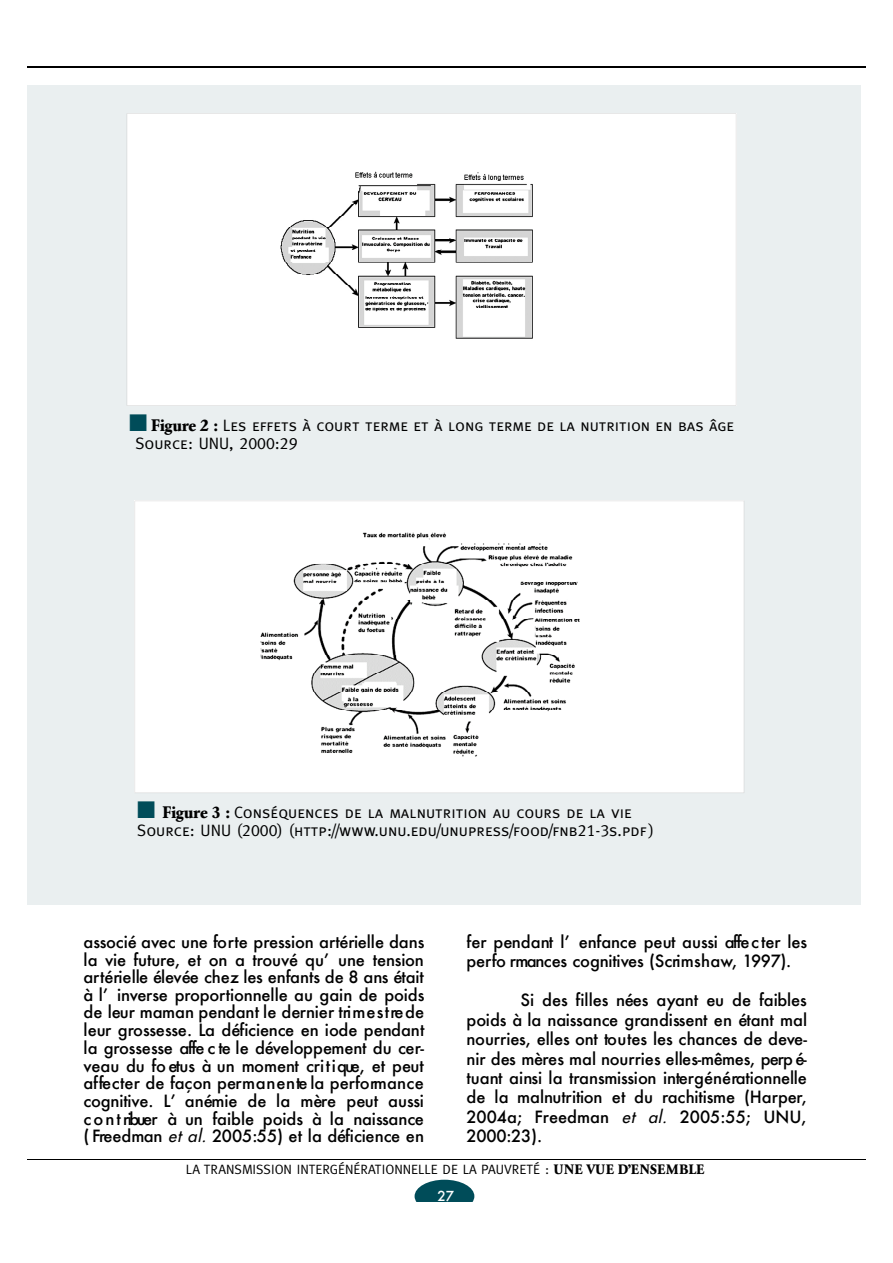
<style>
.page{position:relative;width:893px;height:1263px;background:#fff}
.page>*{position:absolute;margin:0;border:0;box-sizing:border-box;transform-origin:0 0}
.t1{font:500 16.5px/17.7px "Futura";color:#000;text-align:justify}
.t2{font:16.5px/18px "Meta Caps";color:#000}
.t3{font:13.5px "Meta Caps";color:#000}
.t4{font:500 13.5px "Futura";color:#fff}
.s1{color:#004c59}
.s2{font-family:"Garamond BE";font-weight:700}
.s3{font-weight:400;font-style:italic}
</style>
<div class="page">
<div style="left:27px;top:85px;width:833px;height:820px;background:#eaeff0"></div>
<div style="left:127px;top:113px;width:609px;height:293px;background:#fff"></div>
<svg style="left:414px;top:1180px;width:60px;height:21px"></svg>
<hr style="left:27px;top:1159px;width:838px;height:1px;background:#000">
<hr style="left:27px;top:66px;width:838px;height:1px;background:#000">
<img style="left:262px;top:128px;width:324px;height:242px">
<div style="left:135px;top:501px;width:609px;height:292px;background:#fff"></div>
<div style="left:246px;top:515px;width:385px;height:262px;background:#fff"></div>
<img style="left:260px;top:532px;width:339px;height:246px">
<p class="t2" style="left:135px;top:417px;width:600px;text-indent:-6px"><span class="s1">■</span> <span class="s2">Figure 2 :</span> Les effets à court terme et à long terme de la nutrition en bas âge<br>Source: UNU, 2000:29</p>
<p class="t2" style="left:137px;top:805px;width:518px"><span class="s1">■</span> <span class="s2">Figure 3 :</span> Conséquences de la malnutrition au cours de la vie<br>Source: UNU (2000) (http://www.unu.edu/unupress/food/fnb21-3s.pdf )</p>
<p class="t1" style="left:84px;top:932px;width:342px">associé avec une fo rte pression arté rielle dans la vie future, et on a trouvé qu’ une te n sio n a rté rielle élevée chez les enfants de 8 ans éta it à l’ inverse pro p o rtionnelle au gain de poids de leur maman pendant le dernier tri m e s t re de leur grossesse. La déficience en iode pendant la grossesse affe c te le développement du cer&shy;veau du fo etus à un moment cri t i que, et peut a ffe c ter de façon perm a n e n te la perfo rm a n c e c o g n itive. L’ anémie de la mère peut aussi c o n t ribuer à un faible poids à la naissance ( Freedman <span class="s3">et al.</span> 2005:55) et la déficience en</p>
<p class="t1" style="left:466px;top:931px;width:342px;line-height:19.5px">fer pendant l’ enfance peut aussi affe c ter les p e rfo rmances cognitives (Scrim sh aw, 19 97).</p>
<p class="t1" style="left:466px;top:990px;width:342px;line-height:19.5px;text-indent:54px">Si des filles nées ayant eu de fa ib le s poids à la naissance grandissent en étant mal n o u rries, elles ont to u tes les chances de deve&shy;nir des mères mal nourries elles-mêmes, perp é&shy;tuant ainsi la transmission inte rg é n é ra tio n n e lle de la malnutrition et du ra chitisme (Harp e r, 2 0 04a; Freedman <span class="s3">et al.</span> 2005:55; UNU, 2 0 0 0 :2 3 ).</p>
<p class="t3" style="left:186px;top:1163px;width:520px">LA TRANSMISSION INTERGÉNÉRATIONNELLE DE LA PAUVRETÉ : <span class="s2">UNE VUE D’ENSEMBLE</span></p>
<p class="t4" style="left:437px;top:1187px;width:18px">27</p>
</div>
